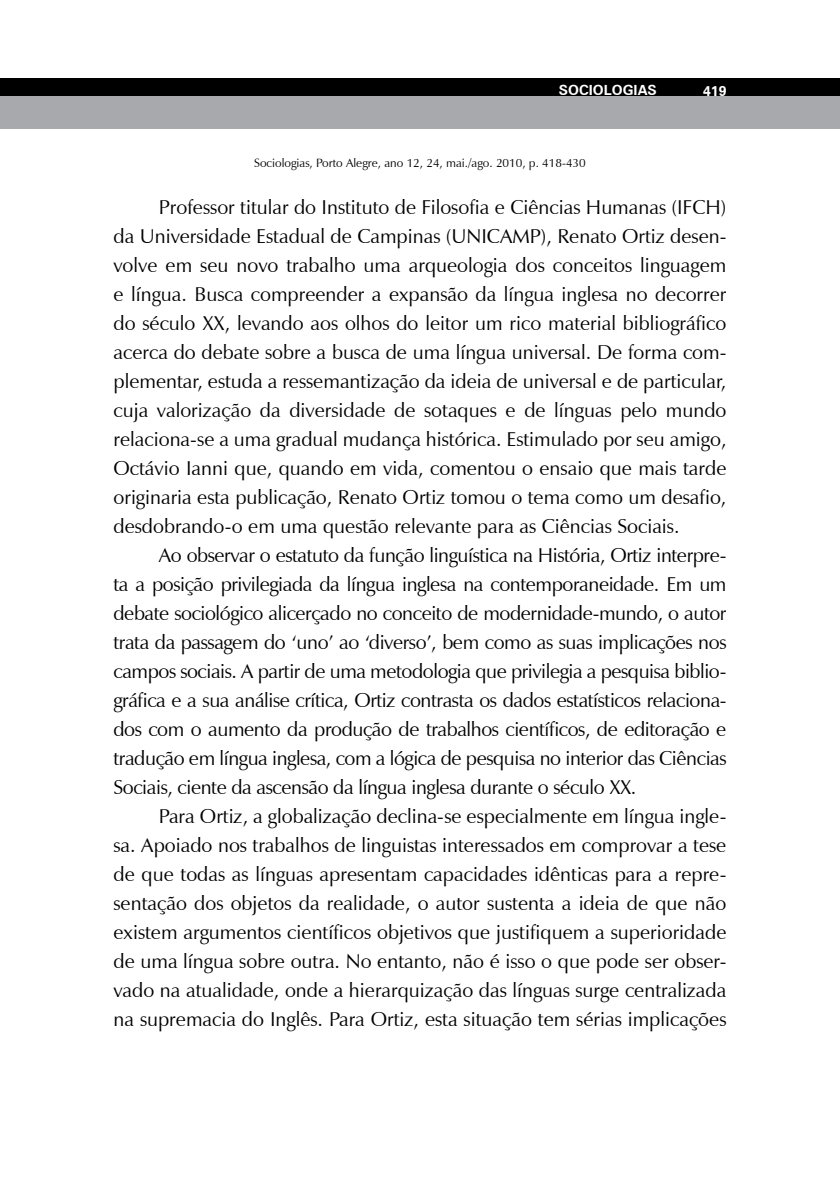
<style>
.page{position:relative;width:840px;height:1191px;background:#fff}
.page>*{position:absolute;margin:0;border:0;box-sizing:border-box;transform-origin:0 0}
.t1{font:20px/29px "Zapf Humanist 601 BT";color:#000;text-align:justify}
.t2{font:700 14px "Zurich BT";color:#fff}
.t3{font:12px "Zapf Humanist 601 BT";color:#000}
</style>
<div class="page">
<div style="left:0;top:78px;width:839px;height:20px;background:#000"></div>
<div style="left:0;top:97px;width:839px;height:32px;background:#a7a9ac"></div>
<p class="t2" style="left:558px;top:82px;width:99px">SOCIOLOGIAS</p>
<p class="t2" style="left:702px;top:82px;width:25px">419</p>
<p class="t3" style="left:254px;top:155px;width:333px">Sociologias, Porto Alegre, ano 12, 24, mai./ago. 2010, p. 418-430</p>
<p class="t1" style="left:113px;top:192px;width:614px;text-indent:45px">Professor titular do Instituto de Filosofia e Ciências Humanas (IFCH) da Universidade Estadual de Campinas (UNICAMP), Renato Ortiz desen&shy;volve em seu novo trabalho uma arqueologia dos conceitos linguagem e língua. Busca compreender a expansão da língua inglesa no decorrer do século XX, levando aos olhos do leitor um rico material bibliográfico acerca do debate sobre a busca de uma língua universal. De forma com&shy;plementar, estuda a ressemantização da ideia de universal e de particular, cuja valorização da diversidade de sotaques e de línguas pelo mundo relaciona-se a uma gradual mudança histórica. Estimulado por seu amigo, Octávio Ianni que, quando em vida, comentou o ensaio que mais tarde originaria esta publicação, Renato Ortiz tomou o tema como um desafio, desdobrando-o em uma questão relevante para as Ciências Sociais.</p>
<p class="t1" style="left:113px;top:540px;width:614px;text-indent:45px">Ao observar o estatuto da função linguística na História, Ortiz interpre&shy;ta a posição privilegiada da língua inglesa na contemporaneidade. Em um debate sociológico alicerçado no conceito de modernidade-mundo, o autor trata da passagem do ‘uno’ ao ‘diverso’, bem como as suas implicações nos campos sociais. A partir de uma metodologia que privilegia a pesquisa biblio&shy;gráfica e a sua análise crítica, Ortiz contrasta os dados estatísticos relaciona&shy;dos com o aumento da produção de trabalhos científicos, de editoração e tradução em língua inglesa, com a lógica de pesquisa no interior das Ciências Sociais, ciente da ascensão da língua inglesa durante o século XX.</p>
<p class="t1" style="left:113px;top:801px;width:614px;text-indent:45px">Para Ortiz, a globalização declina-se especialmente em língua ingle&shy;sa. Apoiado nos trabalhos de linguistas interessados em comprovar a tese de que todas as línguas apresentam capacidades idênticas para a repre&shy;sentação dos objetos da realidade, o autor sustenta a ideia de que não existem argumentos científicos objetivos que justifiquem a superioridade de uma língua sobre outra. No entanto, não é isso o que pode ser obser&shy;vado na atualidade, onde a hierarquização das línguas surge centralizada na supremacia do Inglês. Para Ortiz, esta situação tem sérias implicações</p>
</div>
